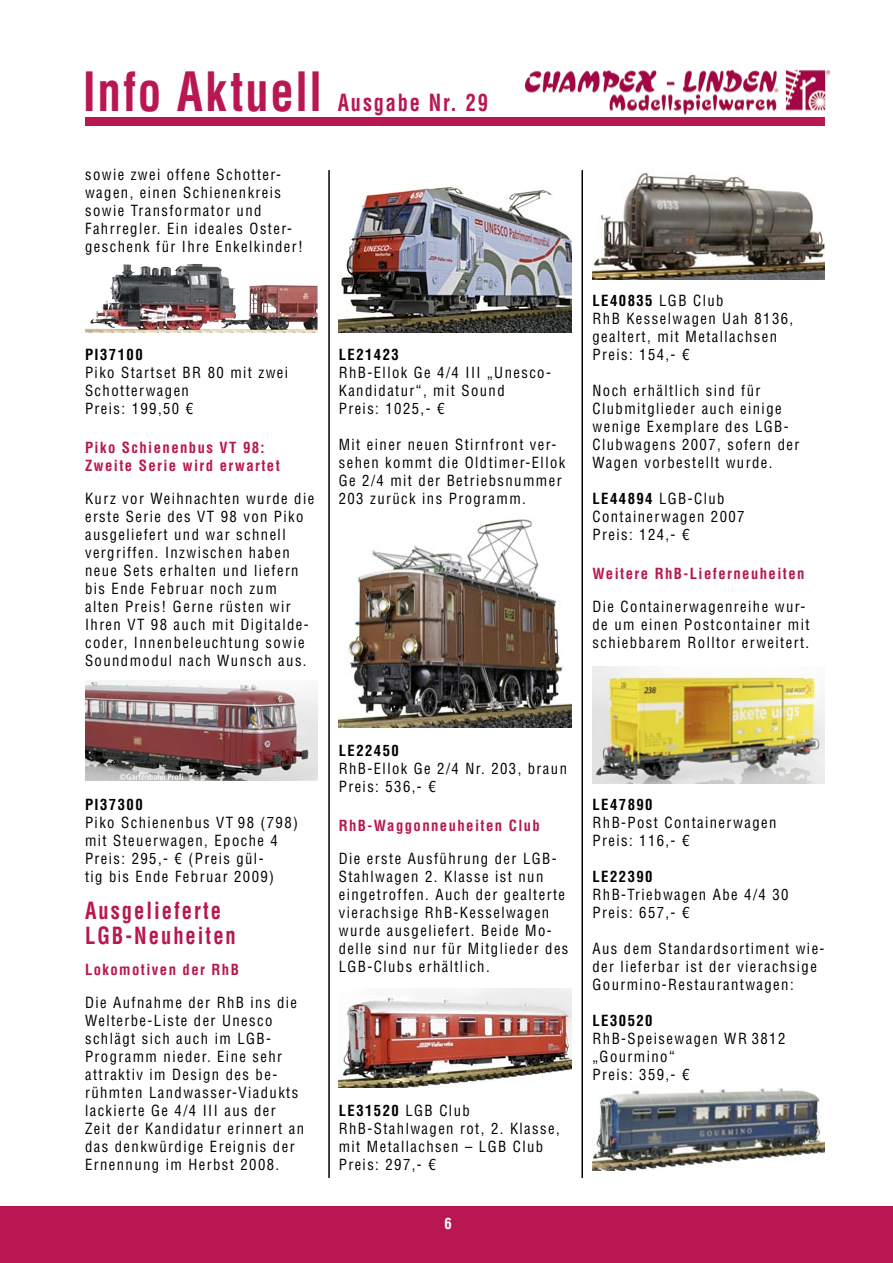
<style>
.page{position:relative;width:893px;height:1263px;background:#fff}
.page>*{position:absolute;margin:0;border:0;box-sizing:border-box;transform-origin:0 0}
.t1{font:700 condensed 52.8px "Helvetica LT";letter-spacing:.04em;color:#b91751;scale:.89 1}
.t2{font:700 condensed 23.1px/25.2px "Helvetica LT";letter-spacing:.095em;color:#b91751;scale:.89 1}
.t3{font:700 condensed 23.1px "Helvetica LT";letter-spacing:.095em;color:#b91751;scale:.88 1}
.t4{font:condensed 15px/18px "Helvetica LT";letter-spacing:.095em;color:#000}
.t5{font:700 condensed 15px/18px "Helvetica LT";letter-spacing:.095em;color:#b91751}
.t6{font:700 condensed 15px "Helvetica LT";letter-spacing:.1em;color:#000}
.t7{font:700 condensed 15px "Helvetica LT";color:#fff}
.s1{font-weight:700}
</style>
<div class="page">
<div style="left:0;top:1206px;width:893px;height:57px;background:#b91751"></div>
<div style="left:85px;top:117px;width:740px;height:9px;background:#b91751"></div>
<img style="left:524px;top:69px;width:307px;height:46px">
<hr style="left:328px;top:170px;width:2px;height:1008px;background:#000">
<hr style="left:581px;top:170px;width:2px;height:1008px;background:#000">
<img style="left:592px;top:1088px;width:233px;height:82px">
<img style="left:90px;top:264px;width:97px;height:60px">
<img style="left:85px;top:681px;width:232px;height:99px">
<img style="left:339px;top:988px;width:232px;height:99px">
<img style="left:339px;top:186px;width:232px;height:147px">
<img style="left:592px;top:172px;width:233px;height:108px">
<img style="left:592px;top:667px;width:233px;height:116px">
<img style="left:339px;top:519px;width:232px;height:208px">
<h1 class="t1" style="left:83px;top:59px;width:270px">Info Aktuell</h1>
<h2 class="t3" style="left:338px;top:88px;width:172px">Ausgabe Nr. 29</h2>
<p class="t4" style="left:85px;top:165px;width:220px">sowie zwei offene Schotter&shy;wagen, einen Schienenkreis sowie Transformator und<br>Fahrregler. Ein ideales Oster&shy;geschenk für Ihre Enkelkinder!</p>
<p class="t6" style="left:85px;top:345px;width:59px">PI37100</p>
<p class="t4" style="left:85px;top:363px;width:205px">Piko Startset BR 80 mit zwei<br>Schotterwagen<br>Preis: 199,50 €</p>
<p class="t5" style="left:85px;top:438px;width:196px">Piko Schienenbus VT 98:<br>Zweite Serie wird erwartet</p>
<p class="t4" style="left:85px;top:489px;width:231px">Kurz vor Weihnachten wurde die erste Serie des VT 98 von Piko ausgeliefert und war schnell vergriffen. Inzwischen haben neue Sets erhalten und liefern bis Ende Februar noch zum<br>alten Preis! Gerne rüsten wir<br>Ihren VT 98 auch mit Digitalde&shy;coder, Innenbeleuchtung sowie<br>Soundmodul nach Wunsch aus.</p>
<p class="t6" style="left:339px;top:345px;width:62px">LE21423</p>
<p class="t4" style="left:339px;top:363px;width:214px">RhB-Ellok Ge 4/4 III „Unesco-<br>Kandidatur“, mit Sound<br>Preis: 1025,- €</p>
<p class="t4" style="left:339px;top:435px;width:228px">Mit einer neuen Stirnfront ver&shy;sehen kommt die Oldtimer-Ellok<br>Ge 2/4 mit der Betriebsnummer<br>203 zurück ins Programm.</p>
<p class="t4" style="left:592px;top:291px;width:202px"><span class="s1">LE40835</span> LGB Club<br>RhB Kesselwagen Uah 8136, gealtert, mit Metallachsen<br>Preis: 154,- €</p>
<p class="t4" style="left:592px;top:381px;width:208px">Noch erhältlich sind für<br>Clubmitglieder auch einige wenige Exemplare des LGB-<br>Clubwagens 2007, sofern der<br>Wagen vorbestellt wurde.</p>
<p class="t4" style="left:592px;top:489px;width:154px"><span class="s1">LE44894</span> LGB-Club<br>Containerwagen 2007<br>Preis: 124,- €</p>
<p class="t5" style="left:592px;top:564px;width:213px">Weitere RhB-Lieferneuheiten</p>
<p class="t4" style="left:592px;top:597px;width:219px">Die Containerwagenreihe wur&shy;de um einen Postcontainer mit schiebbarem Rolltor erweitert.</p>
<p class="t6" style="left:85px;top:795px;width:59px">PI37300</p>
<p class="t4" style="left:85px;top:813px;width:215px">Piko Schienenbus VT 98 (798) mit Steuerwagen, Epoche 4<br>Preis: 295,- € (Preis gül-<br>tig bis Ende Februar 2009)</p>
<h2 class="t2" style="left:85px;top:898px;width:171px">Ausgelieferte<br>LGB-Neuheiten</h2>
<p class="t5" style="left:85px;top:960px;width:155px">Lokomotiven der RhB</p>
<p class="t4" style="left:85px;top:993px;width:221px">Die Aufnahme der RhB ins die<br>Welterbe-Liste der Unesco schlägt sich auch im LGB-<br>Programm nieder. Eine sehr attraktiv im Design des be&shy;rühmten Landwasser-Viadukts lackierte Ge 4/4 III aus der<br>Zeit der Kandidatur erinnert an das denkwürdige Ereignis der<br>Ernennung im Herbst 2008.</p>
<p class="t6" style="left:339px;top:741px;width:62px">LE22450</p>
<p class="t4" style="left:339px;top:759px;width:230px">RhB-Ellok Ge 2/4 Nr. 203, braun<br>Preis: 536,- €</p>
<p class="t5" style="left:339px;top:816px;width:203px">RhB-Waggonneuheiten Club</p>
<p class="t4" style="left:339px;top:849px;width:231px">Die erste Ausführung der LGB-<br>Stahlwagen 2. Klasse ist nun eingetroffen. Auch der gealterte vierachsige RhB-Kesselwagen wurde ausgeliefert. Beide Mo&shy;delle sind nur für Mitglieder des<br>LGB-Clubs erhältlich.</p>
<p class="t4" style="left:339px;top:1101px;width:222px"><span class="s1">LE31520</span> LGB Club<br>RhB-Stahlwagen rot, 2. Klasse, mit Metallachsen – LGB Club<br>Preis: 297,- €</p>
<p class="t7" style="left:444px;top:1214px;width:9px">6</p>
<p class="t6" style="left:592px;top:795px;width:62px">LE47890</p>
<p class="t4" style="left:592px;top:813px;width:185px">RhB-Post Containerwagen<br>Preis: 116,- €</p>
<p class="t6" style="left:592px;top:867px;width:62px">LE22390</p>
<p class="t4" style="left:592px;top:885px;width:198px">RhB-Triebwagen Abe 4/4 30<br>Preis: 657,- €</p>
<p class="t4" style="left:592px;top:939px;width:234px">Aus dem Standardsortiment wie&shy;der lieferbar ist der vierachsige<br>Gourmino-Restaurantwagen:</p>
<p class="t6" style="left:592px;top:1011px;width:62px">LE30520</p>
<p class="t4" style="left:592px;top:1029px;width:194px">RhB-Speisewagen WR 3812 „Gourmino“<br>Preis: 359,- €</p>
</div>
